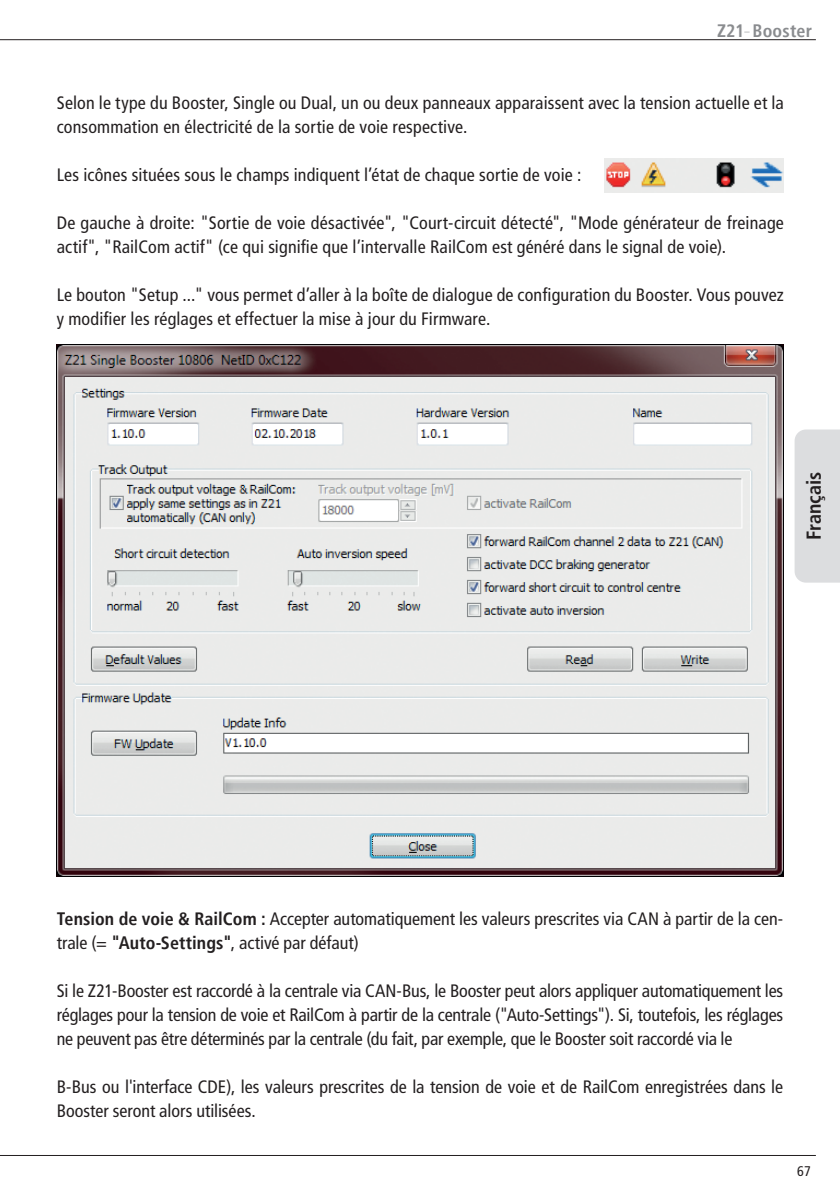
<style>
.page{position:relative;width:840px;height:1191px;background:#fff}
.page>*{position:absolute;margin:0;border:0;box-sizing:border-box;transform-origin:0 0}
.t1{font:700 condensed 20px "Frutiger LT";color:#231f20}
.Fließtext{font:condensed 18px/24px "Frutiger LT";letter-spacing:.005em;color:#231f20}
.t2{font:700 condensed 18px "Frutiger LT";letter-spacing:.01em;color:#8a8c8f}
.t3{font:condensed 14px "Frutiger LT";color:#231f20}
.s1{font-weight:700}
</style>
<div class="page">
<div style="left:794px;top:429px;width:45px;height:153px;background:#dcdddf"></div>
<hr style="left:0;top:39px;width:815px;height:1px;background:#231f20">
<hr style="left:0;top:1155px;width:815px;height:1px;background:#231f20">
<img style="left:604px;top:159px;width:178px;height:33px">
<img style="left:57px;top:344px;width:726px;height:532px">
<p class="t2" style="left:716px;top:20px;width:97px">Z21<sup>_</sup> Booster</p>
<p class="Fließtext" style="left:57px;top:91px;width:728px">Selon le type du Booster, Single ou Dual, un ou deux panneaux apparaissent avec la tension actuelle et la consommation en électricité de la sortie de voie respective.</p>
<p class="Fließtext" style="left:57px;top:163px;width:526px">Les icônes situées sous le champs indiquent l’état de chaque sortie de voie :</p>
<p class="Fließtext" style="left:57px;top:211px;width:728px">De gauche à droite: "Sortie de voie désactivée", "Court-circuit détecté", "Mode générateur de freinage actif", "RailCom actif" (ce qui signifie que l’intervalle RailCom est généré dans le signal de voie).</p>
<p class="Fließtext" style="left:57px;top:283px;width:728px">Le bouton "Setup ..." vous permet d’aller à la boîte de dialogue de configuration du Booster. Vous pouvez y modifier les réglages et effectuer la mise à jour du Firmware.</p>
<p class="t1" style="left:801px;top:540px;width:70px;rotate:-90deg">Français</p>
<p class="Fließtext" style="left:57px;top:907px;width:727px"><span class="s1">Tension de voie &amp; RailCom :</span> Accepter automatiquement les valeurs prescrites via CAN à partir de la cen&shy;trale (= <span class="s1">"Auto-Settings"</span>, activé par défaut)</p>
<p class="Fließtext" style="left:57px;top:979px;width:727px;text-align:justify">Si le Z21-Booster est raccordé à la centrale via CAN-Bus, le Booster peut alors appliquer automatiquement les réglages pour la tension de voie et RailCom à partir de la centrale ("Auto-Settings"). Si, toutefois, les réglages ne peuvent pas être déterminés par la centrale (du fait, par exemple, que le Booster soit raccordé via le</p>
<p class="Fließtext" style="left:57px;top:1075px;width:727px">B-Bus ou l'interface CDE), les valeurs prescrites de la tension de voie et de RailCom enregistrées dans le<br>Booster seront alors utilisées.</p>
<p class="t3" style="left:796px;top:1163px;width:15px">67</p>
</div>
